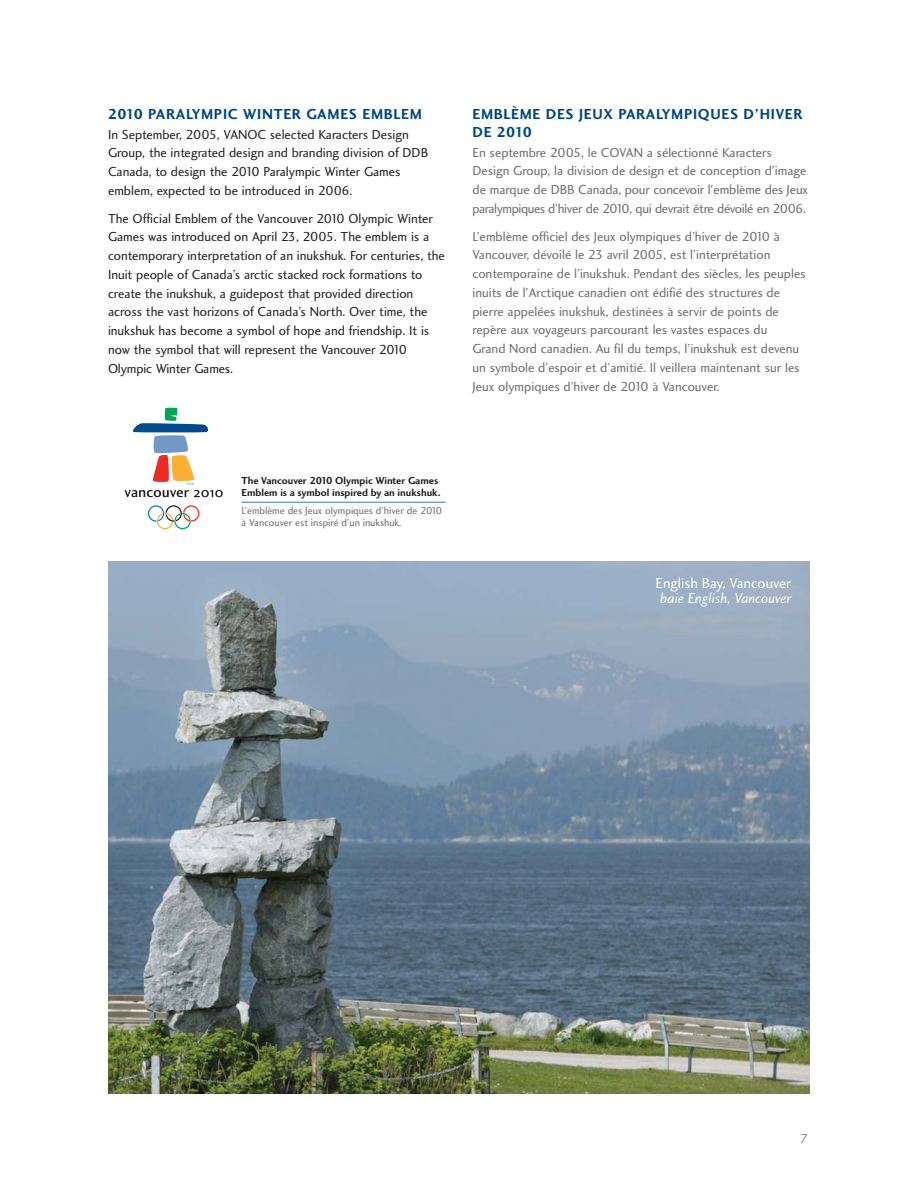
<style>
.page{position:relative;width:918px;height:1188px;background:#fff}
.page>*{position:absolute;margin:0;border:0;box-sizing:border-box;transform-origin:0 0}
.t1{font:15px/18px "Charlotte Sans Bold Plain";letter-spacing:.05em;color:#004685}
.t2{font:15px "Charlotte Sans Book Italic Plain";color:#fff}
.t3{font:15px "Charlotte Sans Book Plain";color:#fff}
.t4{font:13.5px/18.8px "Charlotte Sans Book Plain";color:#6c6e70}
.t5{font:13.5px/18.8px "Charlotte Sans Book Plain";color:#231f20}
.t6{font:13.5px "Charlotte Sans Book Plain";color:#939598;scale:1.1 1}
.t7{font:10.5px/12px "Charlotte Sans Book Plain";color:#6c6e70}
.t8{font:10.5px/12px "Charlotte Sans Bold Plain";color:#231f20}
</style>
<div class="page">
<svg style="left:148px;top:505px;width:51px;height:24px"></svg>
<svg style="left:124px;top:407px;width:99px;height:90px"></svg>
<hr style="left:242px;top:502px;width:204px;height:1px;background:#5287bd">
<img style="left:108px;top:561px;width:702px;height:533px">
<p class="t1" style="left:108px;top:106px;width:315px">2010 PARALYMPIC WINTER GAMES EMBLEM</p>
<p class="t5" style="left:108px;top:126px;width:322px">In September, 2005, VANOC selected Karacters Design Group, the integrated design and branding division of DDB Canada, to design the 2010 Paralympic Winter Games emblem, expected to be introduced in 2006.</p>
<p class="t5" style="left:108px;top:210px;width:338px">The Official Emblem of the Vancouver 2010 Olympic Winter Games was introduced on April 23, 2005. The emblem is a contemporary interpretation of an inukshuk. For centuries, the Inuit people of Canada’s arctic stacked rock formations to create the inukshuk, a guidepost that provided direction across the vast horizons of Canada’s North. Over time, the inukshuk has become a symbol of hope and friendship. It is now the symbol that will represent the Vancouver 2010<br>Olympic Winter Games.</p>
<p class="t1" style="left:472px;top:106px;width:332px">EMBLÈME DES JEUX PARALYMPIQUES D’HIVER<br>DE 2010</p>
<p class="t4" style="left:472px;top:144px;width:337px">En septembre 2005, le COVAN a sélectionné Karacters Design Group, la division de design et de conception d'image de marque de DBB Canada, pour concevoir l'emblème des Jeux paralympiques d’hiver de 2010, qui devrait être dévoilé en 2006.</p>
<p class="t4" style="left:472px;top:228px;width:335px">L’emblème officiel des Jeux olympiques d’hiver de 2010 à Vancouver, dévoilé le 23 avril 2005, est l’interprétation contemporaine de l’inukshuk. Pendant des siècles, les peuples inuits de l'Arctique canadien ont édifié des structures de pierre appelées inukshuk, destinées à servir de points de repère aux voyageurs parcourant les vastes espaces du<br>Grand Nord canadien. Au fil du temps, l’inukshuk est devenu un symbole d’espoir et d’amitié. Il veillera maintenant sur les Jeux olympiques d’hiver de 2010 à Vancouver.</p>
<p class="t8" style="left:242px;top:475px;width:201px">The Vancouver 2010 Olympic Winter Games<br>Emblem is a symbol inspired by an inukshuk.</p>
<p class="t7" style="left:242px;top:505px;width:202px">L’emblème des Jeux olympiques d’hiver de 2010 à Vancouver est inspiré d’un inukshuk.</p>
<p class="t3" style="left:656px;top:577px;width:137px">English Bay, Vancouver</p>
<p class="t2" style="left:660px;top:592px;width:132px">baie English, Vancouver</p>
<p class="t6" style="left:799px;top:1133px;width:10px">7</p>
</div>
